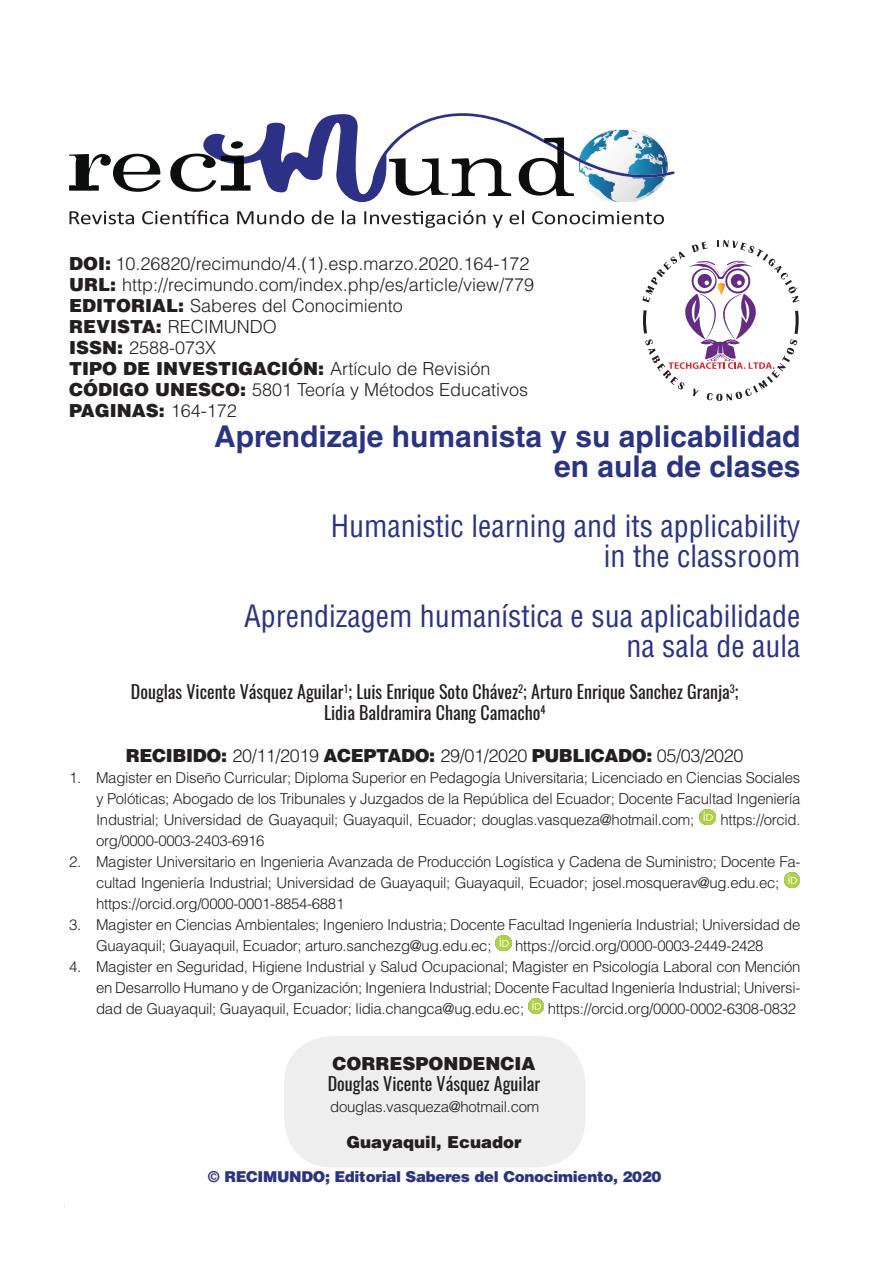
<style>
.page{position:relative;width:893px;height:1263px;background:#fff}
.page>*{position:absolute;margin:0;border:0;box-sizing:border-box;transform-origin:0 0}
.t1{font:condensed 30px "Helvetica LT Std";color:#2b3481}
.t2{font:700 30px "Helvetica LT Std";color:#2b3481}
.t3{font:300 18px "Helvetica LT Std";color:#231f20}
.t4{font:18px/21px "Oswald";color:#231f20}
.t5{font:300 18px "Helvetica LT Std";letter-spacing:-.02em;color:#231f20}
.t6{font:900 18px "Helvetica LT Std";color:#231f20}
.t7{font:900 16.5px "Helvetica LT Std";color:#231f20}
.t8{font:300 15px/21px "Helvetica LT Std";letter-spacing:-.02em;color:#231f20;text-align:justify}
.t9{font:900 15px "Helvetica LT Std";letter-spacing:-.02em;color:#2b3481}
.s1{font-weight:900}
.s2{font-weight:300}
.s3{font-family:"Helvetica LT Std";font-weight:900}
</style>
<div class="page">
<svg style="left:642px;top:240px;width:157px;height:161px"></svg>
<svg style="left:69px;top:154px;width:92px;height:38px"></svg>
<svg style="left:170px;top:109px;width:505px;height:93px"></svg>
<svg style="left:69px;top:211px;width:65px;height:13px"></svg>
<svg style="left:142px;top:210px;width:86px;height:14px"></svg>
<svg style="left:237px;top:210px;width:67px;height:14px"></svg>
<svg style="left:312px;top:210px;width:22px;height:14px"></svg>
<svg style="left:342px;top:210px;width:13px;height:14px"></svg>
<svg style="left:364px;top:210px;width:121px;height:18px"></svg>
<svg style="left:493px;top:215px;width:10px;height:13px"></svg>
<svg style="left:510px;top:210px;width:14px;height:14px"></svg>
<svg style="left:532px;top:211px;width:132px;height:13px"></svg>
<img style="left:699px;top:809px;width:16px;height:16px">
<img style="left:784px;top:872px;width:16px;height:16px">
<img style="left:496px;top:935px;width:15px;height:16px">
<img style="left:528px;top:998px;width:16px;height:16px">
<div style="left:284px;top:1036px;width:302px;height:131px;background:#edeeed;border-radius:49px"></div>
<p class="t3" style="left:69px;top:252px;width:462px"><span class="s1">DOI:</span> 10.26820/recimundo/4.(1).esp.marzo.2020.164-172</p>
<p class="t3" style="left:69px;top:273px;width:467px"><span class="s1">URL:</span> http://recimundo.com/index.php/es/article/view/779</p>
<p class="t3" style="left:69px;top:294px;width:335px"><span class="s1">EDITORIAL:</span> Saberes del Conocimiento</p>
<p class="t3" style="left:69px;top:315px;width:209px"><span class="s1">REVISTA:</span> RECIMUNDO</p>
<p class="t3" style="left:69px;top:336px;width:149px"><span class="s1">ISSN:</span> 2588-073X</p>
<p class="t6" style="left:69px;top:357px;width:423px">TIPO DE INVESTIGACIÓN: <span class="s2">Artículo de Revisión</span></p>
<p class="t3" style="left:69px;top:378px;width:461px"><span class="s1">CÓDIGO UNESCO:</span> 5801 Teoría y Métodos Educativos</p>
<p class="t6" style="left:69px;top:399px;width:169px">PAGINAS: <span class="s2">164-172</span></p>
<p class="t2" style="left:214px;top:418px;width:588px">Aprendizaje humanista y su aplicabilidad</p>
<p class="t2" style="left:554px;top:448px;width:248px">en aula de clases</p>
<p class="t1" style="left:331px;top:507px;width:471px">Humanistic learning and its applicability</p>
<p class="t1" style="left:604px;top:537px;width:198px">in the classroom</p>
<p class="t1" style="left:244px;top:597px;width:558px">Aprendizagem humanística e sua aplicabilidade</p>
<p class="t1" style="left:626px;top:627px;width:176px">na sala de aula</p>
<p class="t4" style="left:131px;top:679px;width:609px">Douglas Vicente Vásquez Aguilar<sup>1</sup>; Luis Enrique Soto Chávez<sup>2</sup>; Arturo Enrique Sanchez Granja<sup>3</sup>;</p>
<p class="t4" style="left:324px;top:700px;width:223px">Lidia Baldramira Chang Camacho<sup>4</sup></p>
<p class="t5" style="left:126px;top:744px;width:619px"><span class="s1">RECIBIDO:</span> 20/11/2019 <span class="s1">ACEPTADO:</span> 29/01/2020 <span class="s1">PUBLICADO:</span> 05/03/2020</p>
<p class="t8" style="left:96px;top:767px;width:706px;text-indent:-27px">1. Magister en Diseño Curricular; Diploma Superior en Pedagogía Universitaria; Licenciado en Ciencias Sociales y Polóticas; Abogado de los Tribunales y Juzgados de la República del Ecuador; Docente Facultad Ingeniería Industrial; Universidad de Guayaquil; Guayaquil, Ecuador; douglas.vasqueza@hotmail.com;</p>
<p class="t8" style="left:720px;top:809px;width:82px">https://orcid.</p>
<p class="t8" style="left:96px;top:830px;width:170px">org/0000-0003-2403-6916</p>
<p class="t8" style="left:96px;top:851px;width:706px;text-align:left;text-indent:-27px">2. Magister Universitario en Ingenieria Avanzada de Producción Logística y Cadena de Suministro; Docente Fa&shy;cultad Ingeniería Industrial; Universidad de Guayaquil; Guayaquil, Ecuador; josel.mosquerav@ug.edu.ec; https://orcid.org/0000-0001-8854-6881</p>
<p class="t8" style="left:96px;top:914px;width:706px;text-indent:-27px">3. Magister en Ciencias Ambientales; Ingeniero Industria; Docente Facultad Ingeniería Industrial; Universidad de<br>Guayaquil; Guayaquil, Ecuador; arturo.sanchezg@ug.edu.ec;</p>
<p class="t8" style="left:515px;top:935px;width:250px">https://orcid.org/0000-0003-2449-2428</p>
<p class="t8" style="left:96px;top:956px;width:706px;text-indent:-27px">4. Magister en Seguridad, Higiene Industrial y Salud Ocupacional; Magister en Psicología Laboral con Mención en Desarrollo Humano y de Organización; Ingeniera Industrial; Docente Facultad Ingeniería Industrial; Universi&shy;dad de Guayaquil; Guayaquil, Ecuador; lidia.changca@ug.edu.ec;</p>
<p class="t8" style="left:548px;top:998px;width:250px">https://orcid.org/0000-0002-6308-0832</p>
<p class="t4" style="left:328px;top:1051px;width:214px"><span class="s3">CORRESPONDENCIA<br></span>Douglas Vicente Vásquez Aguilar</p>
<p class="t8" style="left:330px;top:1096px;width:210px">douglas.vasqueza@hotmail.com</p>
<p class="t7" style="left:346px;top:1131px;width:177px">Guayaquil, Ecuador</p>
<p class="t9" style="left:208px;top:1167px;width:455px">© RECIMUNDO; Editorial Saberes del Conocimiento, 2020</p>
</div>
